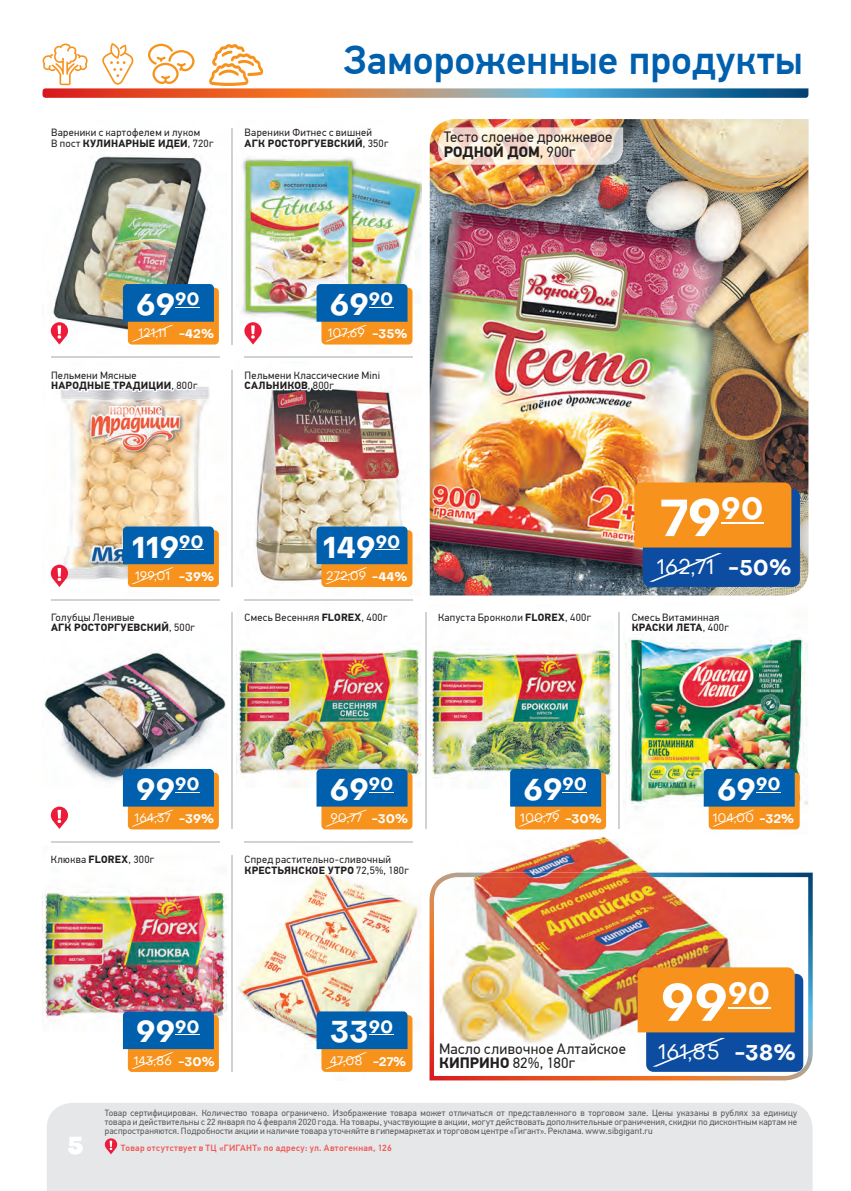
<style>
.page{position:relative;width:851px;height:1191px;background:#fff}
.page>*{position:absolute;margin:0;border:0;box-sizing:border-box;transform-origin:0 0}
.t1{font:700 51.15px "Subjective Serif";color:#fff}
.t2{font:500 40.5px "PF Din Text Pro";color:#0160ae}
.t3{font:700 29.7px "Subjective Serif";color:#fff}
.t4{font:900 24px "Subjective Serif";color:#fff}
.t5{font:21px "Subjective Serif";color:#fff}
.t6{font:15px/15px "PF Din Text Pro";letter-spacing:.01em;color:#231f20}
.t7{font:12.15px "Subjective Serif";color:#fff}
.t8{font:10.5px/10.5px "PF Din Text Pro";letter-spacing:.03em;color:#231f20}
.t9{font:9px/9px "PF Din Text Pro";letter-spacing:.015em;color:#57585a;text-align:justify}
.t10{font:500 9px "PF Din Text Pro";letter-spacing:.035em;color:#f05956}
.s1{font-weight:700}
</style>
<div class="page">
<div style="left:47px;top:1103px;width:765px;height:88px;background:#e6e7e9"></div>
<svg style="left:105px;top:1138px;width:12px;height:16px"></svg>
<svg style="left:42px;top:43px;width:766px;height:55px"></svg>
<img style="left:44px;top:652px;width:182px;height:178px">
<img style="left:430px;top:643px;width:184px;height:187px">
<img style="left:236px;top:648px;width:185px;height:182px">
<img style="left:238px;top:904px;width:180px;height:166px">
<img style="left:42px;top:889px;width:185px;height:160px">
<img style="left:50px;top:230px;width:167px;height:115px">
<img style="left:50px;top:387px;width:165px;height:201px">
<img style="left:623px;top:637px;width:185px;height:193px">
<img style="left:236px;top:158px;width:185px;height:187px">
<img style="left:254px;top:390px;width:159px;height:198px">
<img style="left:242px;top:869px;width:169px;height:86px">
<svg style="left:76px;top:156px;width:131px;height:74px;background:#969b8e"></svg>
<svg style="left:50px;top:387px;width:150px;height:85px"></svg>
<svg style="left:254px;top:387px;width:126px;height:7px"></svg>
<img style="left:429px;top:119px;width:379px;height:476px">
<svg style="left:634px;top:482px;width:165px;height:105px;background:#9b7752"></svg>
<hr style="left:721px;top:522px;width:42px;height:1px;background:#fff">
<img style="left:438px;top:128px;width:185px;height:36px">
<hr style="left:231px;top:612px;width:1px;height:217px;background:#d1d2d4">
<hr style="left:51px;top:841px;width:168px;height:1px;background:#d1d2d4">
<hr style="left:244px;top:841px;width:168px;height:1px;background:#d1d2d4">
<hr style="left:244px;top:599px;width:168px;height:1px;background:#d1d2d4">
<hr style="left:51px;top:599px;width:168px;height:1px;background:#d1d2d4">
<hr style="left:51px;top:357px;width:168px;height:1px;background:#d1d2d4">
<hr style="left:244px;top:357px;width:168px;height:1px;background:#d1d2d4">
<hr style="left:231px;top:855px;width:1px;height:216px;background:#d1d2d4">
<hr style="left:425px;top:612px;width:1px;height:217px;background:#d1d2d4">
<hr style="left:618px;top:612px;width:1px;height:217px;background:#d1d2d4">
<hr style="left:231px;top:128px;width:1px;height:216px;background:#d1d2d4">
<hr style="left:231px;top:370px;width:1px;height:217px;background:#d1d2d4">
<svg style="left:123px;top:284px;width:96px;height:60px;background:#647779"></svg>
<svg style="left:123px;top:769px;width:96px;height:60px;background:#66787a"></svg>
<svg style="left:510px;top:769px;width:96px;height:60px;background:#65787a"></svg>
<svg style="left:123px;top:526px;width:96px;height:61px;background:#68797a"></svg>
<svg style="left:123px;top:1011px;width:96px;height:61px;background:#677879"></svg>
<svg style="left:316px;top:284px;width:96px;height:60px;background:#65797b"></svg>
<svg style="left:316px;top:769px;width:96px;height:60px;background:#65787a"></svg>
<svg style="left:703px;top:769px;width:96px;height:60px;background:#65787b"></svg>
<svg style="left:316px;top:526px;width:96px;height:61px;background:#677979"></svg>
<svg style="left:316px;top:1011px;width:96px;height:61px;background:#687a7b"></svg>
<svg style="left:51px;top:806px;width:17px;height:23px"></svg>
<svg style="left:51px;top:322px;width:17px;height:22px"></svg>
<svg style="left:51px;top:564px;width:17px;height:23px"></svg>
<svg style="left:244px;top:322px;width:17px;height:22px"></svg>
<svg style="left:429px;top:882px;width:382px;height:198px"></svg>
<img style="left:480px;top:838px;width:333px;height:221px">
<img style="left:436px;top:872px;width:376px;height:190px">
<svg style="left:437px;top:1026px;width:192px;height:49px"></svg>
<svg style="left:637px;top:967px;width:166px;height:104px;background:#a07c56"></svg>
<hr style="left:728px;top:1006px;width:42px;height:2px;background:#fff">
<p class="t8" style="left:51px;top:127px;width:164px">Вареники с картофелем и луком<br>В пост <span class="s1">КУЛИНАРНЫЕ ИДЕИ</span>, 720г</p>
<h2 class="t2" style="left:343px;top:36px;width:460px">Замороженные продукты</h2>
<p class="t8" style="left:244px;top:127px;width:145px">Вареники Фитнес с вишней<br><span class="s1">АГК РОСТОРГУЕВСКИЙ</span>, 350г</p>
<h3 class="t6" style="left:444px;top:130px;width:170px">Тесто слоеное дрожжевое<br><span class="s1">РОДНОЙ ДОМ</span>, 900г</h3>
<h3 class="t3" style="left:136px;top:283px;width:65px">69<sup>90</sup></h3>
<h3 class="t7" style="left:138px;top:325px;width:77px">121,11 <span class="s1">-42%</span></h3>
<p class="t8" style="left:51px;top:370px;width:148px">Пельмени Мясные<br><span class="s1">НАРОДНЫЕ ТРАДИЦИИ</span>, 800г</p>
<h3 class="t3" style="left:330px;top:283px;width:65px">69<sup>90</sup></h3>
<h3 class="t7" style="left:328px;top:325px;width:81px">107,69 <span class="s1">-35%</span></h3>
<p class="t8" style="left:244px;top:370px;width:137px">Пельмени Классические Mini<br><span class="s1">САЛЬНИКОВ</span>, 800г</p>
<h3 class="t3" style="left:132px;top:525px;width:73px">119<sup>90</sup></h3>
<h3 class="t7" style="left:135px;top:567px;width:80px">199,01 <span class="s1">-39%</span></h3>
<h3 class="t3" style="left:323px;top:525px;width:79px">149<sup>90</sup></h3>
<h3 class="t7" style="left:326px;top:567px;width:83px">272,09 <span class="s1">-44%</span></h3>
<h1 class="t1" style="left:660px;top:481px;width:105px">79<sup>90</sup></h1>
<h3 class="t5" style="left:656px;top:553px;width:136px">162,71 <span class="s1">-50%</span></h3>
<p class="t8" style="left:51px;top:612px;width:145px">Голубцы Ленивые<br><span class="s1">АГК РОСТОРГУЕВСКИЙ</span>, 500г</p>
<p class="t8" style="left:244px;top:612px;width:144px">Смесь Весенняя <span class="s1">FLOREX</span>, 400г</p>
<p class="t8" style="left:438px;top:612px;width:155px">Капуста Брокколи <span class="s1">FLOREX</span>, 400г</p>
<p class="t8" style="left:631px;top:612px;width:98px">Смесь Витаминная<br><span class="s1">КРАСКИ ЛЕТА</span>, 400г</p>
<h3 class="t3" style="left:136px;top:768px;width:65px">99<sup>90</sup></h3>
<h3 class="t7" style="left:135px;top:810px;width:81px">164,37 <span class="s1">-39%</span></h3>
<p class="t8" style="left:51px;top:854px;width:105px">Клюква <span class="s1">FLOREX</span>, 300г</p>
<h3 class="t3" style="left:330px;top:768px;width:65px">69<sup>90</sup></h3>
<h3 class="t7" style="left:330px;top:810px;width:79px">90,77 <span class="s1">-30%</span></h3>
<p class="t8" style="left:244px;top:854px;width:166px">Спред растительно-сливочный<br><span class="s1">КРЕСТЬЯНСКОЕ УТРО</span> 72,5%, 180г</p>
<h3 class="t3" style="left:523px;top:768px;width:65px">69<sup>90</sup></h3>
<h3 class="t7" style="left:520px;top:810px;width:83px">100,79 <span class="s1">-30%</span></h3>
<h3 class="t3" style="left:717px;top:768px;width:65px">69<sup>90</sup></h3>
<h3 class="t7" style="left:712px;top:810px;width:83px">104,00 <span class="s1">-32%</span></h3>
<h3 class="t4" style="left:67px;top:1126px;width:18px">5</h3>
<h3 class="t3" style="left:136px;top:1010px;width:65px">99<sup>90</sup></h3>
<h3 class="t7" style="left:134px;top:1052px;width:83px">143,86 <span class="s1">-30%</span></h3>
<h3 class="t3" style="left:330px;top:1010px;width:65px">33<sup>90</sup></h3>
<h3 class="t7" style="left:330px;top:1052px;width:78px">47,08 <span class="s1">-27%</span></h3>
<h3 class="t6" style="left:439px;top:1041px;width:188px;line-height:14.5px">Масло сливочное Алтайское<br><span class="s1">КИПРИНО</span> 82%, 180г</h3>
<h1 class="t1" style="left:660px;top:966px;width:111px">99<sup>90</sup></h1>
<h3 class="t5" style="left:658px;top:1038px;width:139px">161,85 <span class="s1">-38%</span></h3>
<p class="t9" style="left:105px;top:1108px;width:693px">Товар сертифицирован. Количество товара ограничено. Изображение товара может отличаться от представленного в торговом зале. Цены указаны в рублях за единицу товара и действительны с 22 января по 4 февраля 2020 года. На товары, участвующие в акции, могут действовать дополнительные ограничения, скидки по дисконтным картам не распространяются. Подробности акции и наличие товара уточняйте в гипермаркетах и торговом центре «Гигант». Реклама. www.sibgigant.ru</p>
<p class="t10" style="left:121px;top:1142px;width:272px">Товар отсутствует в ТЦ «ГИГАНТ» по адресу: ул. Автогенная, 126</p>
</div>
